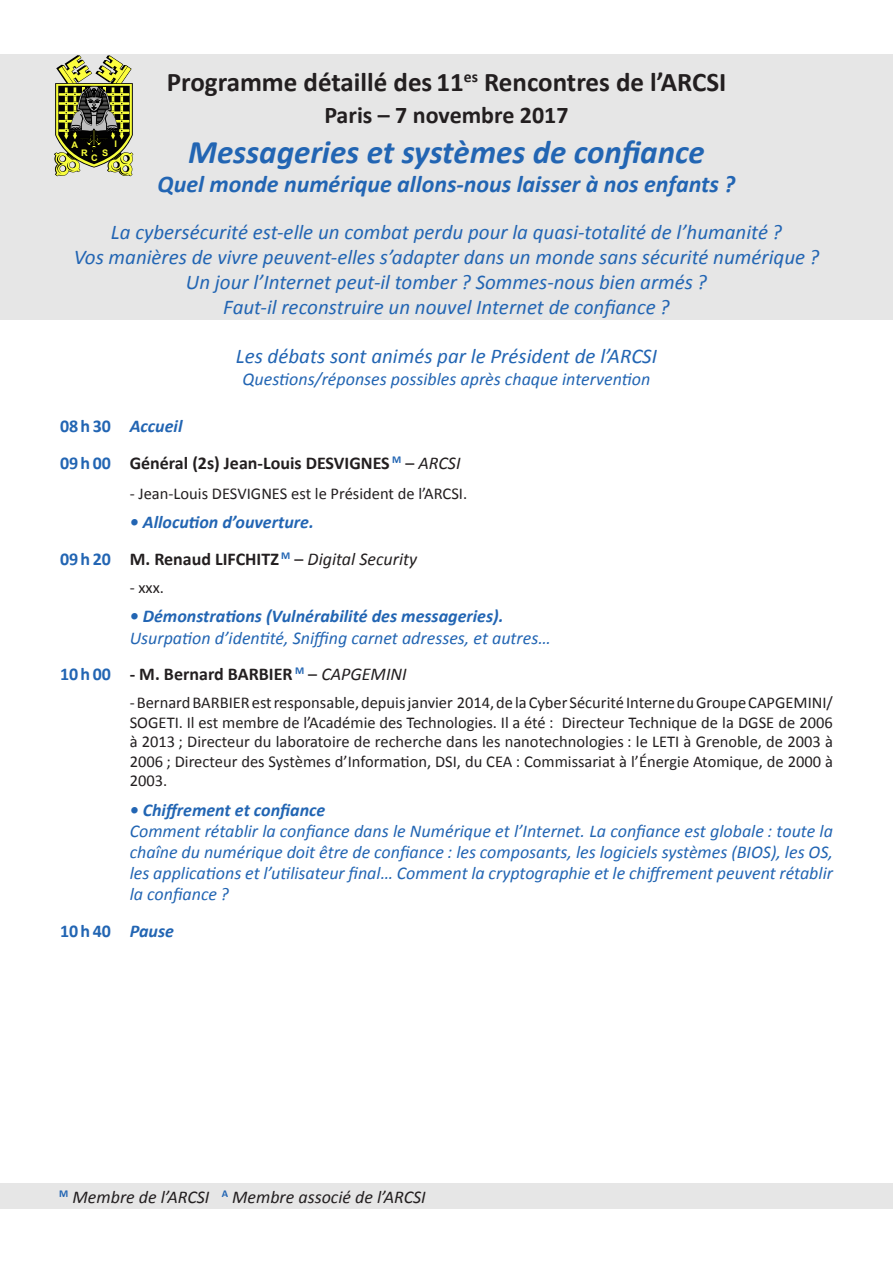
<style>
.page{position:relative;width:893px;height:1263px;background:#fff}
.page>*{position:absolute;margin:0;border:0;box-sizing:border-box;transform-origin:0 0}
.t1{font:italic 700 33px "Calibri";color:#2265b3}
.t2{font:700 27px "Calibri";color:#231f20}
.t3{font:italic 700 24px "Calibri";color:#2265b3}
.t4{font:700 24px "Calibri";color:#231f20}
.t5{font:italic 21px "Calibri";color:#2265b3}
.t6{font:italic 18px/21px "Calibri";color:#2265b3;text-align:justify}
.t7{font:italic 700 18px "Calibri";color:#2265b3}
.t8{font:700 18px "Calibri";color:#231f20}
.t9{font:italic 18px "Calibri";color:#231f20}
.t10{font:700 18px "Calibri";letter-spacing:.065em;color:#2265b3}
.t11{font:16.5px/19.5px "Calibri";color:#231f20;text-align:justify}
.t12{font:700 9px "Arial";color:#f7fc3c}
.s1{font-weight:400}
.s2{font-weight:400;font-style:italic}
</style>
<div class="page">
<div style="left:0;top:54px;width:893px;height:266px;background:#e6e6e6"></div>
<svg style="left:54px;top:55px;width:79px;height:121px"></svg>
<div style="left:0;top:1183px;width:893px;height:25px;background:#e6e6e6"></div>
<p class="t2" style="left:167px;top:65px;width:561px">Programme détaillé des 11<sup>es</sup> Rencontres de l’ARCSI</p>
<p class="t4" style="left:324px;top:100px;width:246px">Paris – 7 novembre 2017</p>
<p class="t1" style="left:188px;top:131px;width:518px">Messageries et systèmes de confiance</p>
<p class="t3" style="left:158px;top:168px;width:579px">Quel monde numérique allons-nous laisser à nos enfants ?</p>
<p class="t5" style="left:111px;top:217px;width:672px">La cybersécurité est-elle un combat perdu pour la quasi-totalité de l’humanité ?</p>
<p class="t5" style="left:74px;top:242px;width:747px">Vos manières de vivre peuvent-elles s’adapter dans un monde sans sécurité numérique ?</p>
<p class="t5" style="left:186px;top:268px;width:523px">Un jour l’Internet peut-il tomber ? Sommes-nous bien armés ?</p>
<p class="t5" style="left:223px;top:293px;width:448px">Faut-il reconstruire un nouvel Internet de confiance ?</p>
<p class="t12" style="left:115px;top:138px;width:4px">I</p>
<p class="t12" style="left:72px;top:139px;width:8px">A</p>
<p class="t12" style="left:81px;top:146px;width:8px">R</p>
<p class="t12" style="left:102px;top:147px;width:8px">S</p>
<p class="t12" style="left:91px;top:152px;width:8px">C</p>
<p class="t5" style="left:236px;top:342px;width:423px">Les débats sont animés par le Président de l’ARCSI</p>
<p class="t6" style="left:243px;top:368px;width:409px">Questions/réponses possibles après chaque intervention</p>
<p class="t10" style="left:60px;top:414px;width:52px">08h30</p>
<p class="t7" style="left:130px;top:415px;width:54px">Accueil</p>
<p class="t10" style="left:60px;top:451px;width:52px">09h00</p>
<p class="t8" style="left:130px;top:451px;width:332px">Général (2s) Jean-Louis DESVIGNES <sup>M</sup> <span class="s1">–</span> <span class="s2">ARCSI</span></p>
<p class="t11" style="left:130px;top:483px;width:339px">- Jean-Louis DESVIGNES est le Président de l’ARCSI.</p>
<p class="t7" style="left:130px;top:511px;width:186px">• Allocution d’ouverture.</p>
<p class="t10" style="left:60px;top:547px;width:52px">09h20</p>
<p class="t8" style="left:130px;top:547px;width:289px">M. Renaud LIFCHITZ <sup>M</sup> <span class="s1">–</span> <span class="s2">Digital Security</span></p>
<p class="t11" style="left:130px;top:577px;width:36px">- xxx.</p>
<p class="t7" style="left:130px;top:605px;width:375px">• Démonstrations (Vulnérabilité des messageries).</p>
<p class="t6" style="left:130px;top:627px;width:423px">Usurpation d’identité, Sniffing carnet adresses, et autres…</p>
<p class="t10" style="left:60px;top:663px;width:52px">10h00</p>
<p class="t8" style="left:130px;top:663px;width:278px">- M. Bernard BARBIER <sup>M</sup> <span class="s1">–</span> <span class="s2">CAPGEMINI</span></p>
<p class="t11" style="left:130px;top:693px;width:705px">- Bernard BARBIER est responsable, depuis janvier 2014, de la Cyber Sécurité Interne du Groupe CAPGEMINI/ SOGETI. Il est membre de l’Académie des Technologies. Il a été : Directeur Technique de la DGSE de 2006 à 2013 ; Directeur du laboratoire de recherche dans les nanotechnologies : le LETI à Grenoble, de 2003 à 2006 ; Directeur des Systèmes d’Information, DSI, du CEA : Commissariat à l’Énergie Atomique, de 2000 à 2003.</p>
<p class="t7" style="left:130px;top:798px;width:197px">• Chiffrement et confiance</p>
<p class="t6" style="left:130px;top:820px;width:705px">Comment rétablir la confiance dans le Numérique et l’Internet. La confiance est globale : toute la chaîne du numérique doit être de confiance : les composants, les logiciels systèmes (BIOS), les OS, les applications et l’utilisateur final… Comment la cryptographie et le chiffrement peuvent rétablir la confiance ?</p>
<p class="t10" style="left:60px;top:919px;width:52px">10h40</p>
<p class="t7" style="left:130px;top:919px;width:46px">Pause</p>
<p class="t9" style="left:59px;top:1184px;width:368px"><sup>M</sup> Membre de l’ARCSI <sup>A</sup> Membre associé de l’ARCSI</p>
</div>
